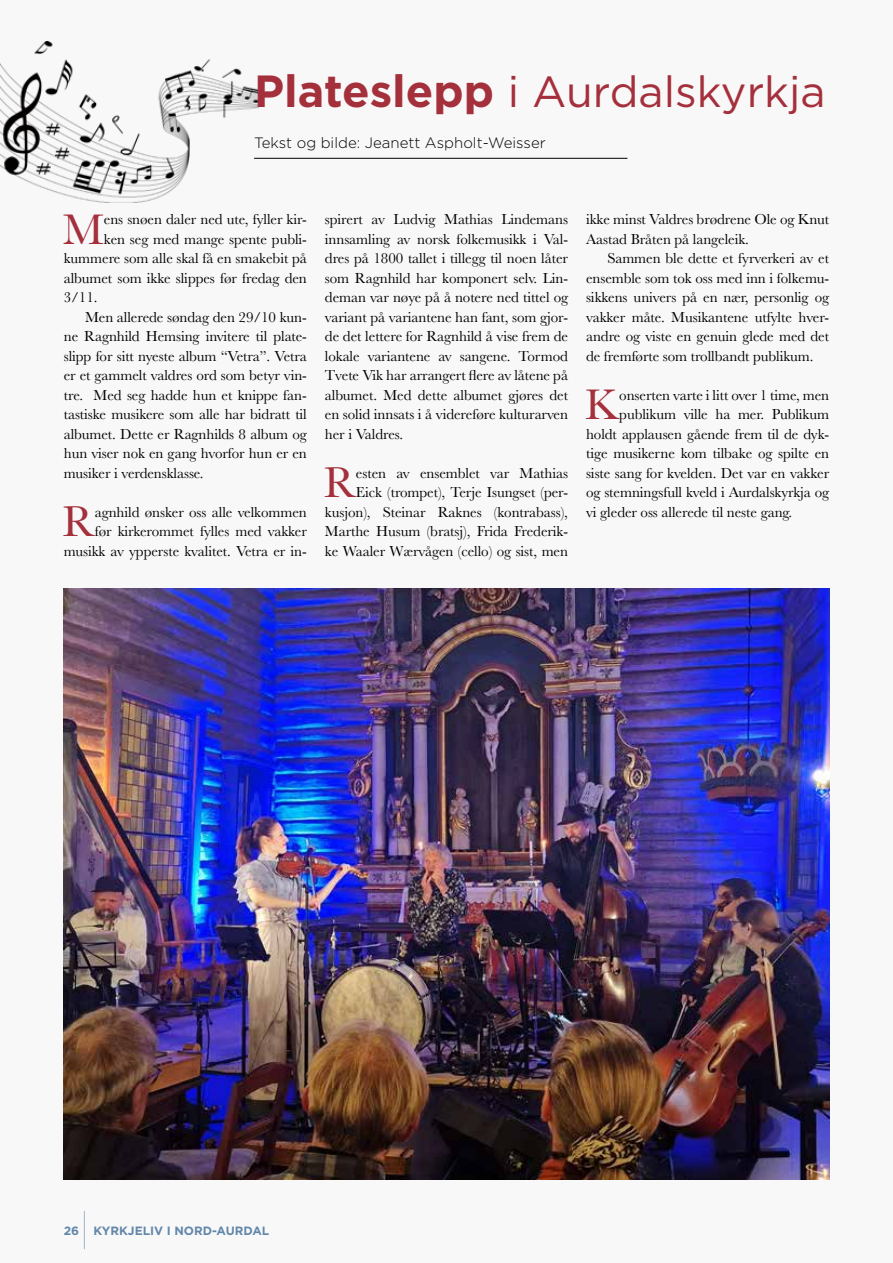
<style>
.page{position:relative;width:893px;height:1263px;background:#f9f8f9}
.page>*{position:absolute;margin:0;border:0;box-sizing:border-box;transform-origin:0 0}
.t1{font:44.4px "Baskerville";color:#a4303c}
.t2{font:43.5px "Gotham";color:#a4303c}
.t3{font:15px/19.5px "Baskerville";letter-spacing:-.005em;color:#000;text-align:right}
.t4{font:300 15px "Gotham";color:#000}
.t5{font:700 12px "Gotham";color:#6287aa}
.s1{font-weight:700;font-size:45px}
</style>
<div class="page">
<img style="left:0;top:41px;width:259px;height:161px">
<img style="left:64px;top:588px;width:765px;height:592px">
<hr style="left:84px;top:1211px;width:1px;height:38px;background:#a0b3cb">
<hr style="left:254px;top:158px;width:373px;height:1px;background:#000">
<h2 class="t2" style="left:254px;top:64px;width:573px"><span class="s1">Plateslepp</span> i Aurdalskyrkja</h2>
<p class="t4" style="left:254px;top:133px;width:293px">Tekst og bilde: Jeanett Aspholt-Weisser</p>
<h1 class="t1" style="left:63px;top:201px;width:43px">M</h1>
<p class="t3" style="left:104px;top:210px;width:204px">ens snøen daler ned ute, fyller kir-</p>
<p class="t3" style="left:104px;top:229px;width:204px">ken seg med mange spente publi-</p>
<p class="t3" style="left:64px;top:249px;width:245px">kummere som alle skal få en smakebit på</p>
<p class="t3" style="left:64px;top:268px;width:245px">albumet som ikke slippes før fredag den</p>
<p class="t3" style="left:64px;top:288px;width:35px">3/11.</p>
<p class="t3" style="left:85px;top:307px;width:223px">Men allerede søndag den 29/10 kun-</p>
<p class="t3" style="left:64px;top:327px;width:245px">ne Ragnhild Hemsing invitere til plate-</p>
<p class="t3" style="left:64px;top:346px;width:245px">slipp for sitt nyeste album “Vetra”. Vetra</p>
<p class="t3" style="left:64px;top:366px;width:245px">er et gammelt valdres ord som betyr vin-</p>
<p class="t3" style="left:64px;top:385px;width:245px">tre. Med seg hadde hun et knippe fan-</p>
<p class="t3" style="left:64px;top:405px;width:245px">tastiske musikere som alle har bidratt til</p>
<p class="t3" style="left:64px;top:424px;width:245px">albumet. Dette er Ragnhilds 8 album og</p>
<p class="t3" style="left:64px;top:444px;width:245px">hun viser nok en gang hvorfor hun er en</p>
<p class="t3" style="left:64px;top:463px;width:141px">musiker i verdensklasse.</p>
<h1 class="t1" style="left:63px;top:493px;width:34px">R</h1>
<p class="t3" style="left:64px;top:502px;width:245px">agnhild ønsker oss alle velkommen<br>før kirkerommet fylles med vakker musikk av ypperste kvalitet. Vetra er in-</p>
<p class="t3" style="left:325px;top:210px;width:245px;text-align:justify">spirert av Ludvig Mathias Lindemans innsamling av norsk folkemusikk i Val&shy;dres på 1800 tallet i tillegg til noen låter som Ragnhild har komponert selv. Lin&shy;deman var nøye på å notere ned tittel og variant på variantene han fant, som gjor&shy;de det lettere for Ragnhild å vise frem de lokale variantene av sangene. Tormod Tvete Vik har arrangert flere av låtene på albumet. Med dette albumet gjøres det en solid innsats i å videreføre kulturarven her i Valdres.</p>
<h1 class="t1" style="left:324px;top:454px;width:34px">R</h1>
<p class="t3" style="left:325px;top:463px;width:245px">esten av ensemblet var Mathias<br>Eick (trompet), Terje Isungset (per&shy;kusjon), Steinar Raknes (kontrabass), Marthe Husum (bratsj), Frida Frederik&shy;ke Waaler Wærvågen (cello) og sist, men</p>
<p class="t3" style="left:586px;top:210px;width:245px;text-align:left">ikke minst Valdres brødrene Ole og Knut<br>Aastad Bråten på langeleik.</p>
<p class="t3" style="left:586px;top:249px;width:245px;text-align:justify;text-indent:21px">Sammen ble dette et fyrverkeri av et ensemble som tok oss med inn i folkemu&shy;sikkens univers på en nær, personlig og vakker måte. Musikantene utfylte hver&shy;andre og viste en genuin glede med det de fremførte som trollbandt publikum.</p>
<h1 class="t1" style="left:585px;top:376px;width:36px">K</h1>
<p class="t3" style="left:619px;top:385px;width:211px">onserten varte i litt over 1 time, men</p>
<p class="t3" style="left:619px;top:405px;width:211px">publikum ville ha mer. Publikum</p>
<p class="t3" style="left:586px;top:424px;width:245px">holdt applausen gående frem til de dyk-</p>
<p class="t3" style="left:586px;top:444px;width:245px">tige musikerne kom tilbake og spilte en</p>
<p class="t3" style="left:586px;top:463px;width:245px">siste sang for kvelden. Det var en vakker</p>
<p class="t3" style="left:586px;top:483px;width:245px">og stemningsfull kveld i Aurdalskyrkja og</p>
<p class="t3" style="left:586px;top:502px;width:208px">vi gleder oss allerede til neste gang.</p>
<p class="t5" style="left:64px;top:1222px;width:207px">26 KYRKJELIV I NORD-AURDAL</p>
</div>
